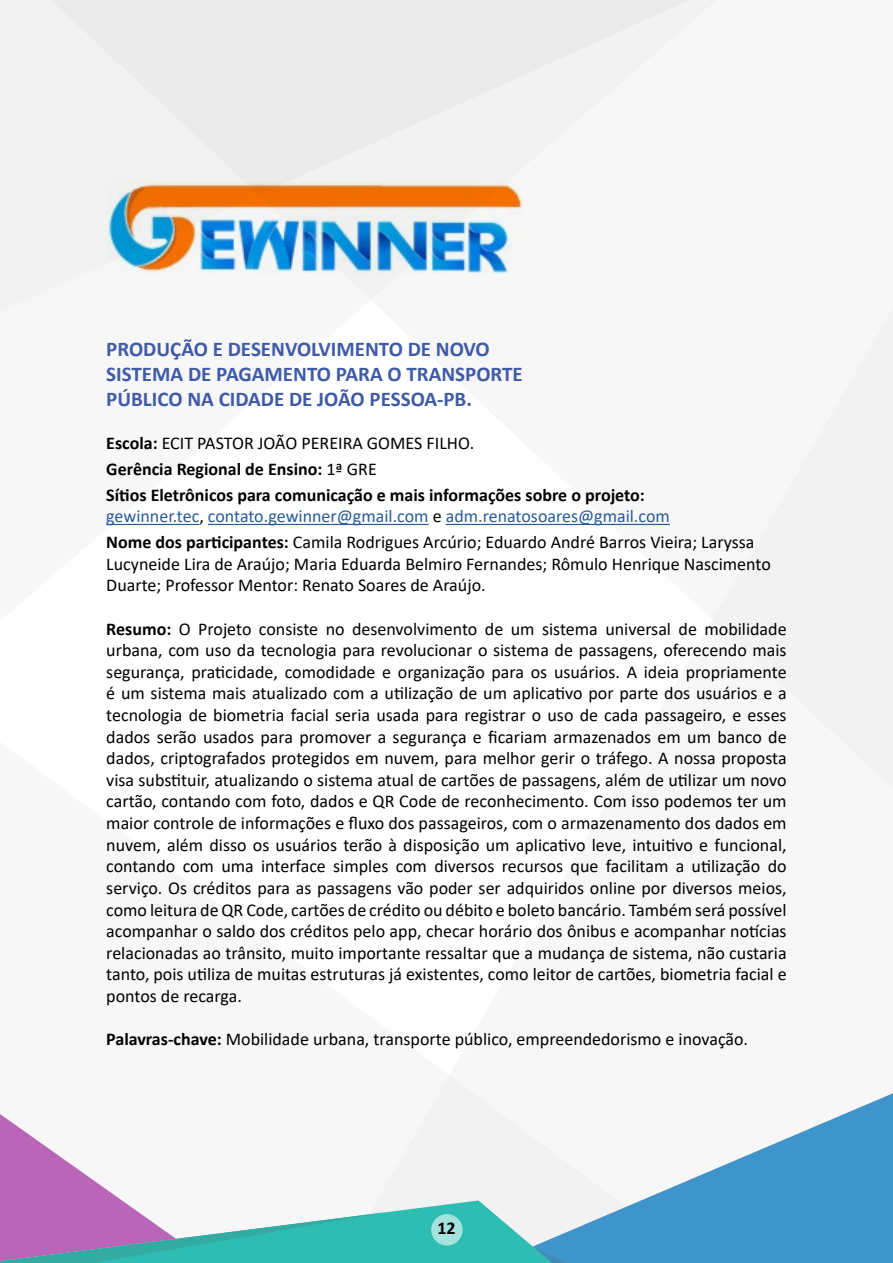
<style>
.page{position:relative;width:893px;height:1263px;background:#fff}
.page>*{position:absolute;margin:0;border:0;box-sizing:border-box;transform-origin:0 0}
.t1{font:700 21px/25.2px "Calibri";color:#3f5aa7}
.t2{font:18px/21.6px "Calibri";color:#000}
.t3{font:18px/25.8px "Calibri";color:#275b9b}
.t4{font:700 18px/25.8px "Calibri";color:#000}
.s1{font-weight:400}
.s2{color:#000}
.s3{font-weight:700;color:#000}
.s4{font-weight:700}
</style>
<div class="page">
<div style="left:433px;top:1076px;width:55px;height:29px;background:#f2f2f2"></div>
<svg style="left:262px;top:273px;width:257px;height:27px"></svg>
<div style="left:713px;top:308px;width:180px;height:480px;background:#f6f6f6"></div>
<div style="left:0;top:195px;width:259px;height:117px;background:#f2f2f2"></div>
<div style="left:0;top:0;width:716px;height:195px;background:#f2f2f2"></div>
<svg style="left:637px;top:1093px;width:256px;height:170px;fill:#4094cc"></svg>
<svg style="left:0;top:1105px;width:637px;height:158px"></svg>
<div style="left:431px;top:1214px;width:32px;height:31px;background:#a4e2de;border-radius:50%"></div>
<hr style="left:106px;top:524px;width:93px;height:1px;background:#275b9b">
<hr style="left:208px;top:524px;width:221px;height:1px;background:#275b9b">
<hr style="left:446px;top:524px;width:224px;height:1px;background:#275b9b">
<img style="left:107px;top:182px;width:417px;height:91px">
<p class="t1" style="left:106px;top:336px;width:418px">PRODUÇÃO E DESENVOLVIMENTO DE NOVO<br>SISTEMA DE PAGAMENTO PARA O TRANSPORTE<br>PÚBLICO NA CIDADE DE JOÃO PESSOA-PB.</p>
<p class="t4" style="left:106px;top:430px;width:540px">Escola: <span class="s1">ECIT PASTOR JOÃO PEREIRA GOMES FILHO.<br></span>Gerência Regional de Ensino: <span class="s1">1ª GRE<br></span>Sítios Eletrônicos para comunicação e mais informações sobre o projeto:</p>
<p class="t3" style="left:106px;top:503px;width:650px">gewinner.tec<span class="s2">,</span> contato.gewinner@gmail.com <span class="s2">e</span> adm.renatosoares@gmail.com<br><span class="s3">Nome dos participantes:</span> <span class="s2">Camila Rodrigues Arcúrio; Eduardo André Barros Vieira; Laryssa</span></p>
<p class="t2" style="left:106px;top:553px;width:666px">Lucyneide Lira de Araújo; Maria Eduarda Belmiro Fernandes; Rômulo Henrique Nascimento<br>Duarte; Professor Mentor: Renato Soares de Araújo.</p>
<p class="t2" style="left:106px;top:617px;width:682px;text-align:justify"><span class="s4">Resumo:</span> O Projeto consiste no desenvolvimento de um sistema universal de mobilidade urbana, com uso da tecnologia para revolucionar o sistema de passagens, oferecendo mais segurança, praticidade, comodidade e organização para os usuários. A ideia propriamente é um sistema mais atualizado com a utilização de um aplicativo por parte dos usuários e a tecnologia de biometria facial seria usada para registrar o uso de cada passageiro, e esses dados serão usados para promover a segurança e ficariam armazenados em um banco de dados, criptografados protegidos em nuvem, para melhor gerir o tráfego. A nossa proposta visa substituir, atualizando o sistema atual de cartões de passagens, além de utilizar um novo cartão, contando com foto, dados e QR Code de reconhecimento. Com isso podemos ter um maior controle de informações e fluxo dos passageiros, com o armazenamento dos dados em nuvem, além disso os usuários terão à disposição um aplicativo leve, intuitivo e funcional, contando com uma interface simples com diversos recursos que facilitam a utilização do serviço. Os créditos para as passagens vão poder ser adquiridos online por diversos meios, como leitura de QR Code, cartões de crédito ou débito e boleto bancário. Também será possível acompanhar o saldo dos créditos pelo app, checar horário dos ônibus e acompanhar notícias relacionadas ao trânsito, muito importante ressaltar que a mudança de sistema, não custaria tanto, pois utiliza de muitas estruturas já existentes, como leitor de cartões, biometria facial e pontos de recarga.</p>
<p class="t2" style="left:106px;top:1027px;width:643px"><span class="s4">Palavras-chave:</span> Mobilidade urbana, transporte público, empreendedorismo e inovação.</p>
<p class="t4" style="left:437px;top:1215px;width:20px">12</p>
</div>
